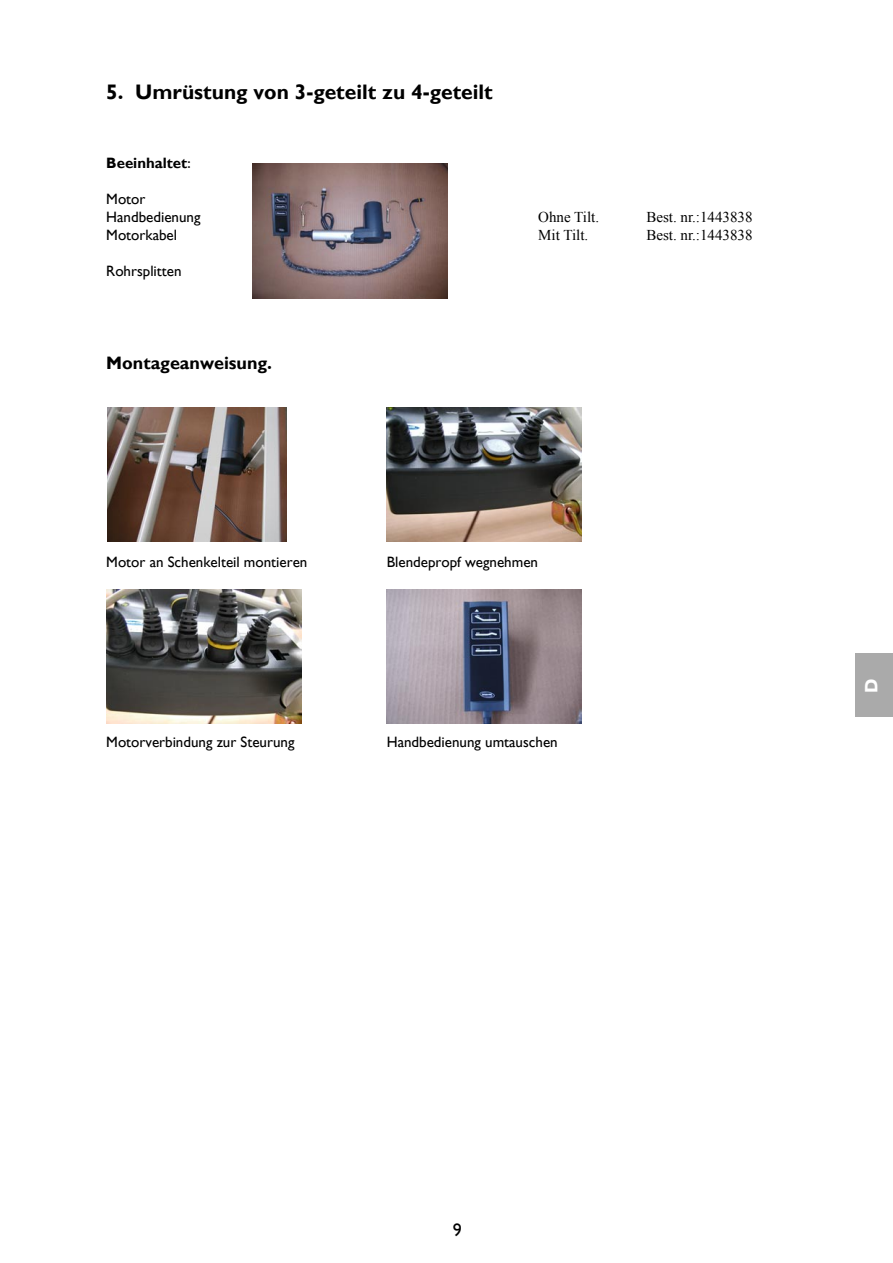
<style>
.page{position:relative;width:893px;height:1263px;background:#fff}
.page>*{position:absolute;margin:0;border:0;box-sizing:border-box;transform-origin:0 0}
.t1{font:700 21px "Gill Sans";color:#000}
.t2{font:700 18px "Gill Sans";color:#000}
.t3{font:18px "Gill Sans";color:#000}
.t4{font:700 18px "Gill Sans";color:#fff}
.t5{font:15px "Gill Sans";color:#000}
.t6{font:15px "Times New Roman";color:#000}
.t7{font:700 15px "Gill Sans";color:#000}
.s1{font-weight:400}
</style>
<div class="page">
<div style="left:855px;top:653px;width:38px;height:64px;background:#aaa"></div>
<img style="left:253px;top:163px;width:195px;height:135px">
<img style="left:107px;top:407px;width:180px;height:135px">
<img style="left:387px;top:407px;width:194px;height:135px">
<img style="left:106px;top:589px;width:195px;height:135px">
<img style="left:387px;top:589px;width:194px;height:135px">
<p class="t1" style="left:106px;top:80px;width:388px">5. Umrüstung von 3-geteilt zu 4-geteilt</p>
<p class="t7" style="left:106px;top:154px;width:86px">Beeinhaltet<span class="s1">:</span></p>
<p class="t5" style="left:106px;top:190px;width:41px">Motor</p>
<p class="t5" style="left:106px;top:208px;width:96px">Handbedienung</p>
<p class="t6" style="left:538px;top:207px;width:62px">Ohne Tilt.</p>
<p class="t6" style="left:646px;top:207px;width:108px">Best. nr.:1443838</p>
<p class="t5" style="left:106px;top:226px;width:72px">Motorkabel</p>
<p class="t6" style="left:538px;top:225px;width:52px">Mit Tilt.</p>
<p class="t6" style="left:646px;top:225px;width:108px">Best. nr.:1443838</p>
<p class="t5" style="left:106px;top:262px;width:77px">Rohrsplitten</p>
<p class="t2" style="left:106px;top:353px;width:167px">Montageanweisung.</p>
<p class="t5" style="left:106px;top:554px;width:203px">Motor an Schenkelteil montieren</p>
<p class="t5" style="left:387px;top:554px;width:153px">Blendepropf wegnehmen</p>
<p class="t5" style="left:106px;top:734px;width:190px">Motorverbindung zur Steurung</p>
<p class="t5" style="left:387px;top:734px;width:172px">Handbedienung umtauschen</p>
<p class="t4" style="left:861px;top:692px;width:16px;rotate:-90deg">D</p>
<p class="t3" style="left:453px;top:1219px;width:10px">9</p>
</div>
